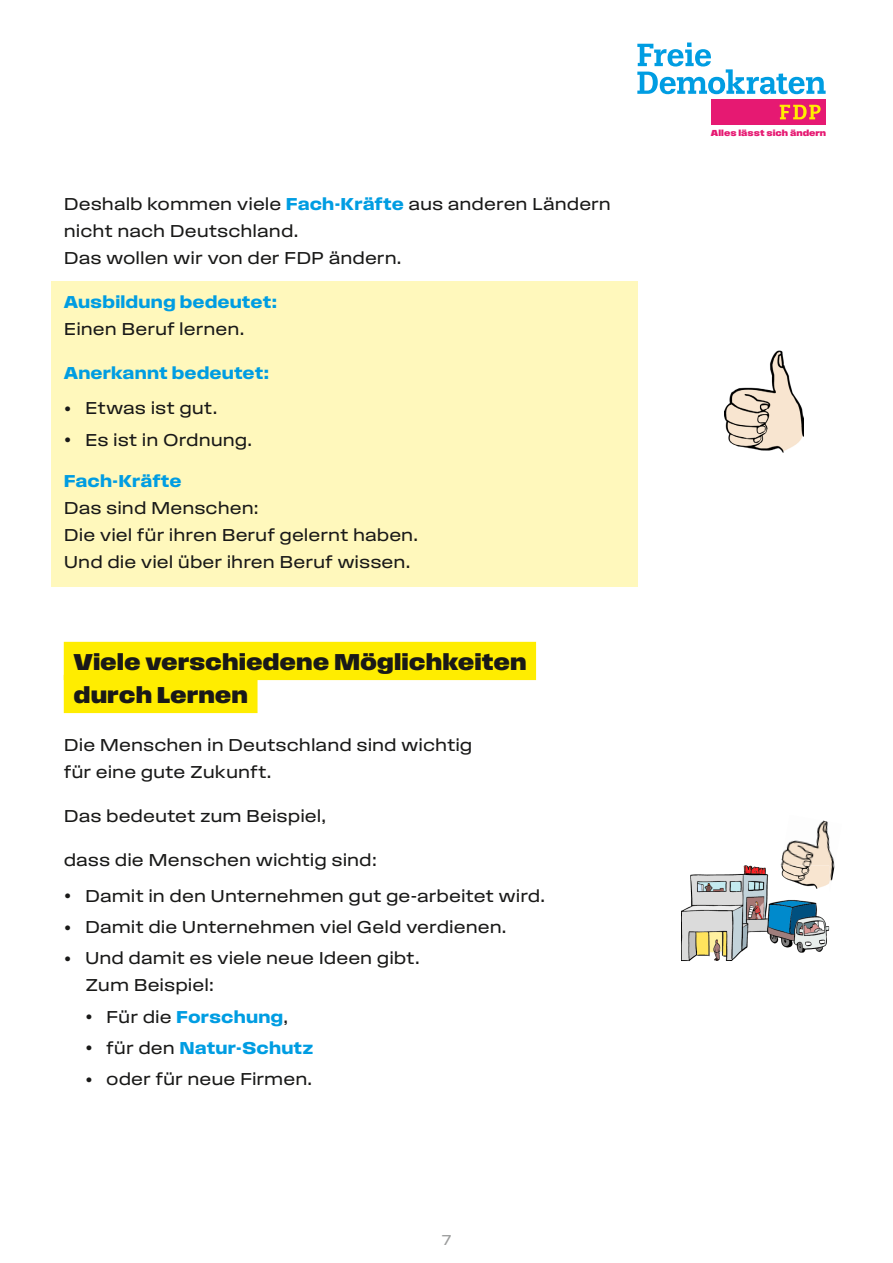
<style>
.page{position:relative;width:893px;height:1263px;background:#fff}
.page>*{position:absolute;margin:0;border:0;box-sizing:border-box;transform-origin:0 0}
.t1{font:24px/33px "Field Gothic No.75 Bold Wide";color:#191918}
.t2{font:18px/27px "Field Gothic No.72 Reg Wide";color:#191918}
.t3{font:18px "Field Gothic No.74 Demi Wide";letter-spacing:.005em;color:#009de2}
.t4{font:15px "Field Gothic No.72 Reg Wide";color:#9b9c9c}
.t5{font:9.15px "Field Gothic No.75 Bold Wide";color:#e61972}
.s1{font-family:"Field Gothic No.74 Demi Wide";color:#009de2}
.s2{font-family:"Lucida Grande";font-size:14.1px}
.s3{font-family:"Lucida Grande";font-size:14.1px;color:#191918}
.s4{font-family:"Field Gothic No.72 Reg Wide";color:#191918}
</style>
<div class="page">
<div style="left:51px;top:281px;width:587px;height:306px;background:#fff8bc"></div>
<div style="left:64px;top:642px;width:472px;height:38px;background:#ffed00"></div>
<div style="left:64px;top:675px;width:194px;height:38px;background:#ffed00"></div>
<img style="left:725px;top:351px;width:79px;height:101px">
<img style="left:781px;top:820px;width:54px;height:63px">
<img style="left:681px;top:865px;width:148px;height:96px">
<img style="left:778px;top:865px;width:51px;height:26px">
<svg style="left:637px;top:43px;width:189px;height:51px"></svg>
<div style="left:711px;top:99px;width:115px;height:26px;background:#e61972"></div>
<svg style="left:780px;top:105px;width:41px;height:14px"></svg>
<p class="t2" style="left:64px;top:190px;width:549px">Deshalb kommen viele <span class="s1">Fach-Kräfte</span> aus anderen Ländern nicht nach Deutschland.<br>Das wollen wir von der FDP ändern.</p>
<p class="t3" style="left:64px;top:292px;width:215px">Ausbildung bedeutet:</p>
<p class="t2" style="left:64px;top:315px;width:182px">Einen Beruf lernen.</p>
<p class="t3" style="left:64px;top:363px;width:207px">Anerkannt bedeutet:</p>
<p class="t2" style="left:64px;top:395px;width:155px"><span class="s2">•</span> Etwas ist gut.</p>
<p class="t2" style="left:64px;top:426px;width:190px"><span class="s2">•</span> Es ist in Ordnung.</p>
<p class="t3" style="left:64px;top:471px;width:119px">Fach-Kräfte</p>
<p class="t2" style="left:64px;top:494px;width:356px">Das sind Menschen:<br>Die viel für ihren Beruf gelernt haben.<br>Und die viel über ihren Beruf wissen.</p>
<h1 class="t1" style="left:73px;top:645px;width:455px">Viele verschiedene Möglichkeiten durch Lernen</h1>
<p class="t2" style="left:64px;top:732px;width:410px">Die Menschen in Deutschland sind wichtig für eine gute Zukunft.</p>
<p class="t2" style="left:64px;top:803px;width:264px">Das bedeutet zum Beispiel,</p>
<p class="t2" style="left:64px;top:847px;width:315px">dass die Menschen wichtig sind:</p>
<p class="t2" style="left:64px;top:882px;width:483px"><span class="s2">•</span> Damit in den Unternehmen gut ge-arbeitet wird.</p>
<p class="t2" style="left:64px;top:913px;width:444px"><span class="s2">•</span> Damit die Unternehmen viel Geld verdienen.</p>
<p class="t2" style="left:85px;top:945px;width:336px;text-indent:-21px"><span class="s2">•</span> Und damit es viele neue Ideen gibt.<br>Zum Beispiel:</p>
<p class="t3" style="left:85px;top:1007px;width:205px"><span class="s3">•</span> <span class="s4">Für die</span> Forschung<span class="s4">,</span></p>
<p class="t3" style="left:85px;top:1038px;width:230px"><span class="s3">•</span> <span class="s4">für den</span> Natur-Schutz</p>
<p class="t2" style="left:85px;top:1065px;width:229px"><span class="s2">•</span> oder für neue Firmen.</p>
<p class="t4" style="left:442px;top:1232px;width:11px">7</p>
<p class="t5" style="left:711px;top:128px;width:117px">Alles lässt sich ändern</p>
</div>
